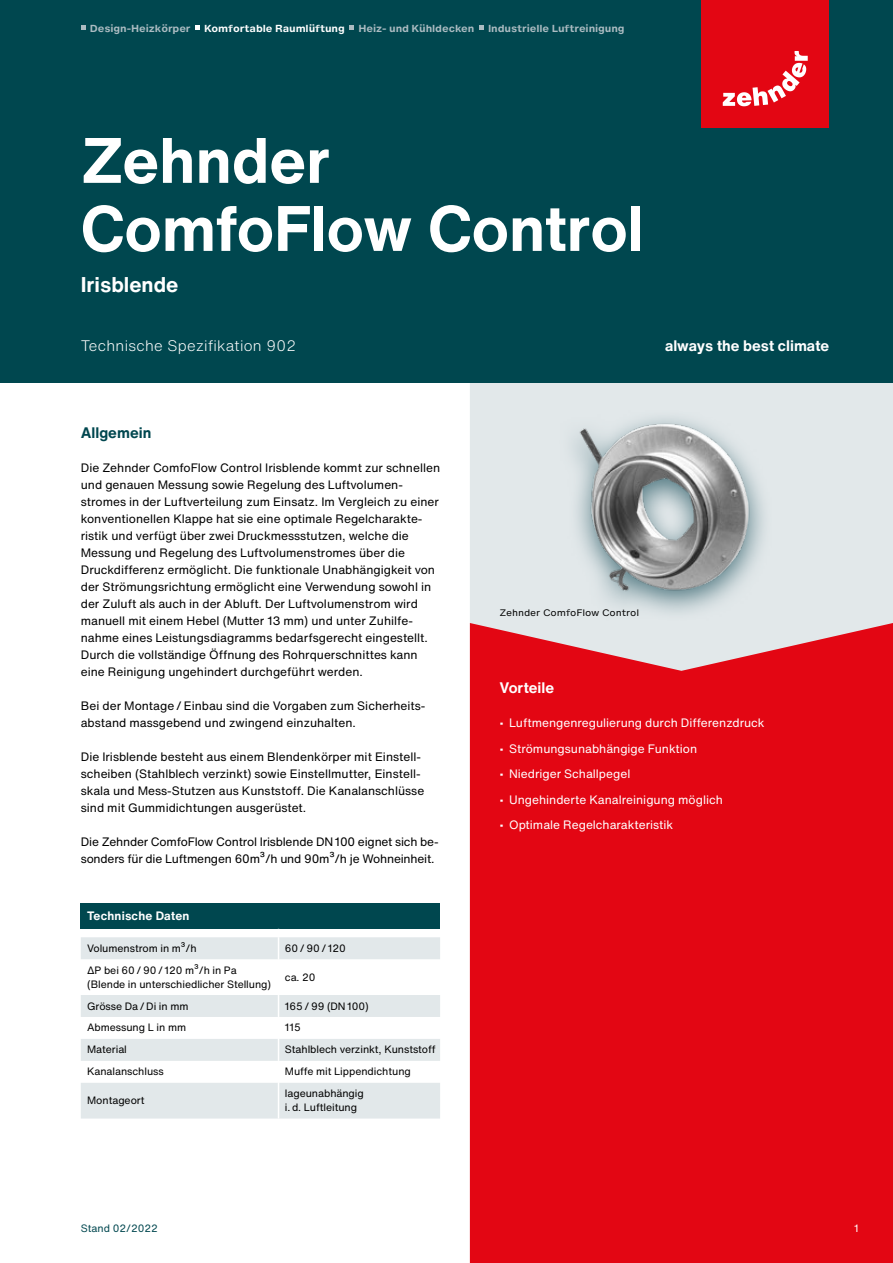
<style>
.page{position:relative;width:893px;height:1263px;background:#fff}
.page>*{position:absolute;margin:0;border:0;box-sizing:border-box;transform-origin:0 0}
.t1{font:700 63px/68.1px "Helvetica Now Text";color:#fff}
.t2{font:700 21px "Helvetica Now Text";color:#fff}
.t3{font:700 15px "Helvetica Now Text";color:#fff}
.t4{font:300 15px "Helvetica Now Text";letter-spacing:.02em;color:#fff}
.t5{font:700 15px "Helvetica Now Text";color:#00474f}
.t6{font:12px/17px "Helvetica Now Text";color:#000}
.t7{font:12px "Helvetica Now Text";color:#fff}
.t8{font:700 12px "Helvetica Now Text";letter-spacing:.015em;color:#fff}
.t9{font:10.5px/13.8px "Helvetica Now Text";letter-spacing:-.005em;color:#000}
.t10{font:10.5px "Helvetica Now Text";color:#00474f}
.t11{font:10.5px "Helvetica Now Text";color:#fff}
.t12{font:700 9.75px "Helvetica Now Micro";letter-spacing:-.01em;color:#acbcc2}
.t13{font:700 9.75px "Helvetica Now Micro";letter-spacing:-.01em;color:#fff}
.t14{font:9px "Helvetica Now Micro";letter-spacing:-.01em;color:#000}
</style>
<div class="page">
<div style="left:470px;top:671px;width:423px;height:592px;background:#e30613"></div>
<svg style="left:470px;top:383px;width:423px;height:288px;background:#e2bcc0"></svg>
<div style="left:0;top:0;width:893px;height:383px;background:#00474f"></div>
<div style="left:702px;top:0;width:127px;height:128px;background:#e30613"></div>
<svg style="left:723px;top:51px;width:85px;height:55px"></svg>
<div style="left:559px;top:410px;width:213px;height:211px;background:#e2e8ea"></div>
<img style="left:500px;top:421px;width:329px;height:204px">
<svg style="left:81px;top:26px;width:4px;height:4px"></svg>
<svg style="left:195px;top:26px;width:5px;height:4px"></svg>
<svg style="left:349px;top:26px;width:5px;height:4px"></svg>
<svg style="left:479px;top:26px;width:4px;height:4px"></svg>
<div style="left:81px;top:903px;width:359px;height:26px;background:#00474f"></div>
<svg style="left:81px;top:937px;width:359px;height:181px;fill:#e2e8ea"></svg>
<svg style="left:278px;top:937px;width:1px;height:22px"></svg>
<hr style="left:278px;top:959px;width:1px;height:36px;background:#fff">
<svg style="left:278px;top:995px;width:1px;height:88px"></svg>
<hr style="left:278px;top:1083px;width:1px;height:35px;background:#fff">
<p class="t12" style="left:90px;top:21px;width:102px">Design-Heizkörper</p>
<p class="t13" style="left:204px;top:21px;width:142px">Komfortable Raumlüftung</p>
<p class="t12" style="left:358px;top:21px;width:117px">Heiz- und Kühldecken</p>
<p class="t12" style="left:488px;top:21px;width:138px">Industrielle Luftreinigung</p>
<h1 class="t1" style="left:81px;top:127px;width:565px">Zehnder<br>ComfoFlow Control</h1>
<h2 class="t2" style="left:81px;top:271px;width:99px">Irisblende</h2>
<p class="t4" style="left:81px;top:335px;width:217px">Technische Spezifikation 902</p>
<p class="t5" style="left:81px;top:423px;width:72px">Allgemein</p>
<p class="t6" style="left:81px;top:459px;width:361px">Die Zehnder ComfoFlow Control Irisblende kommt zur schnellen und genauen Messung sowie Regelung des Luftvolumen&shy;stromes in der Luftverteilung zum Einsatz. Im Vergleich zu einer konventionellen Klappe hat sie eine optimale Regelcharakte&shy;ristik und verfügt über zwei Druckmessstutzen, welche die Messung und Regelung des Luftvolumenstromes über die Druckdifferenz ermöglicht. Die funktionale Unabhängigkeit von der Strömungsrichtung ermöglicht eine Verwendung sowohl in der Zuluft als auch in der Abluft. Der Luftvolumenstrom wird manuell mit einem Hebel (Mutter 13 mm) und unter Zuhilfe&shy;nahme eines Leistungsdiagramms bedarfsgerecht eingestellt.<br>Durch die vollständige Öffnung des Rohrquerschnittes kann eine Reinigung ungehindert durchgeführt werden.</p>
<p class="t6" style="left:81px;top:697px;width:346px">Bei der Montage / Einbau sind die Vorgaben zum Sicherheits&shy;abstand massgebend und zwingend einzuhalten.</p>
<p class="t6" style="left:81px;top:748px;width:345px">Die Irisblende besteht aus einem Blendenkörper mit Einstell&shy;scheiben (Stahlblech verzinkt) sowie Einstellmutter, Einstell&shy;skala und Mess-Stutzen aus Kunststoff. Die Kanalanschlüsse sind mit Gummidichtungen ausgerüstet.</p>
<p class="t6" style="left:81px;top:833px;width:359px">Die Zehnder ComfoFlow Control Irisblende DN 100 eignet sich be&shy;sonders für die Luftmengen 60m³/h und 90m³/h je Wohneinheit.</p>
<p class="t8" style="left:87px;top:908px;width:104px">Technische Daten</p>
<p class="t9" style="left:87px;top:941px;width:111px">Volumenstrom in m³/h</p>
<p class="t9" style="left:285px;top:941px;width:63px">60 / 90 / 120</p>
<p class="t9" style="left:87px;top:963px;width:185px">ΔP bei 60 / 90 / 120 m³/h in Pa (Blende in unterschiedlicher Stellung)</p>
<p class="t9" style="left:285px;top:970px;width:32px">ca. 20</p>
<p class="t9" style="left:87px;top:999px;width:103px">Grösse Da / Di in mm</p>
<p class="t9" style="left:285px;top:999px;width:85px">165 / 99 (DN 100)</p>
<p class="t9" style="left:87px;top:1021px;width:100px">Abmessung L in mm</p>
<p class="t9" style="left:285px;top:1021px;width:18px">115</p>
<p class="t9" style="left:87px;top:1043px;width:41px">Material</p>
<p class="t9" style="left:285px;top:1043px;width:152px">Stahlblech verzinkt, Kunststoff</p>
<p class="t9" style="left:87px;top:1065px;width:78px">Kanalanschluss</p>
<p class="t9" style="left:285px;top:1065px;width:127px">Muffe mit Lippendichtung</p>
<p class="t9" style="left:87px;top:1093px;width:59px">Montageort</p>
<p class="t9" style="left:285px;top:1087px;width:80px">lageunabhängig i. d. Luftleitung</p>
<p class="t3" style="left:665px;top:335px;width:166px">always the best climate</p>
<p class="t14" style="left:500px;top:606px;width:141px">Zehnder ComfoFlow Control</p>
<p class="t3" style="left:500px;top:678px;width:56px">Vorteile</p>
<p class="t7" style="left:500px;top:715px;width:267px">• Luftmengenregulierung durch Differenzdruck</p>
<p class="t7" style="left:500px;top:740px;width:199px">• Strömungsunabhängige Funktion</p>
<p class="t7" style="left:500px;top:766px;width:132px">• Niedriger Schallpegel</p>
<p class="t7" style="left:500px;top:791px;width:225px">• Ungehinderte Kanalreinigung möglich</p>
<p class="t7" style="left:500px;top:817px;width:175px">• Optimale Regelcharakteristik</p>
<p class="t10" style="left:81px;top:1221px;width:79px">Stand 02/2022</p>
<p class="t11" style="left:854px;top:1221px;width:6px">1</p>
</div>
